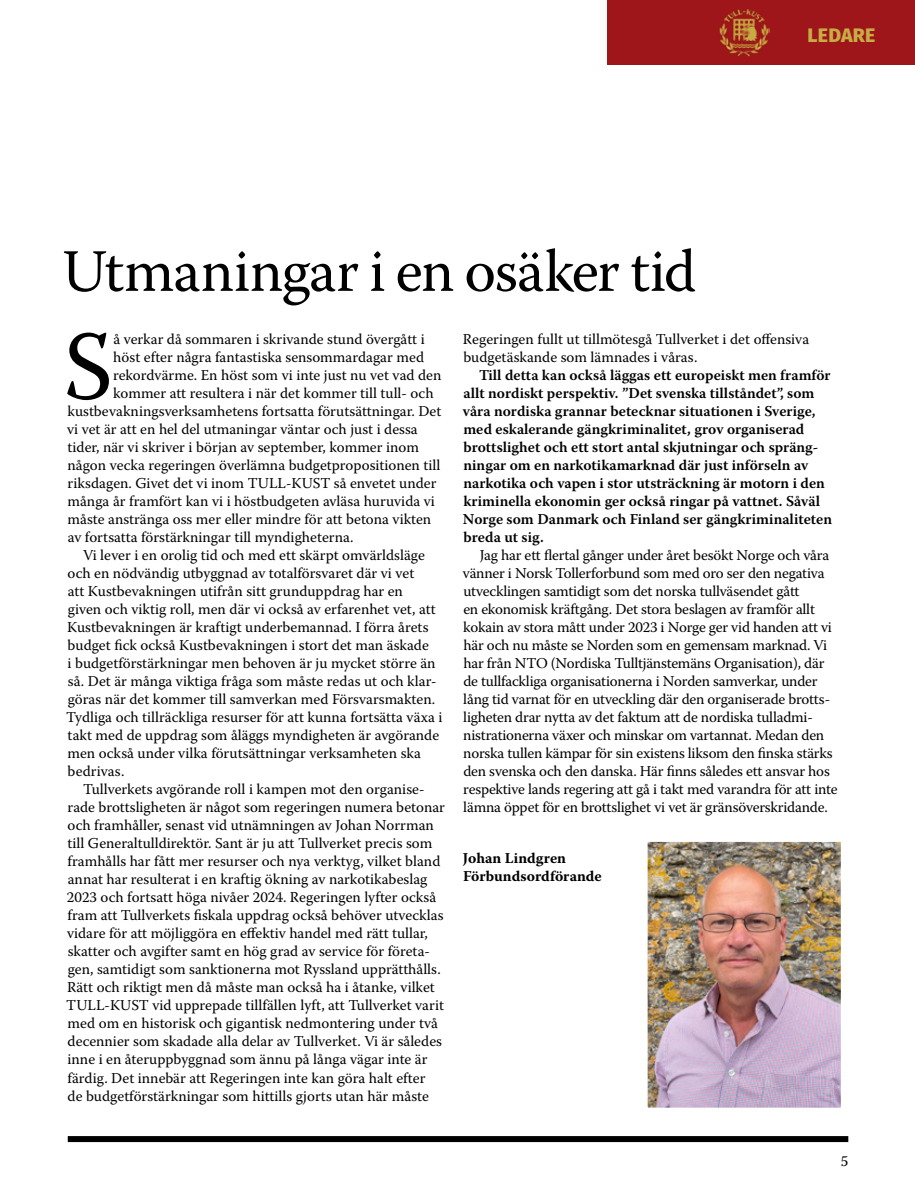
<style>
.page{position:relative;width:915px;height:1191px;background:#fff}
.page>*{position:absolute;margin:0;border:0;box-sizing:border-box;transform-origin:0 0}
.t1{font:96.9px "Warnock Pro";color:#000}
.t2{font:60px "Warnock Pro";letter-spacing:-.015em;color:#000}
.t3{font:800 19.5px "Fira Sans";letter-spacing:.01em;color:#c7ab44}
.t4{font:15px/18px "Warnock Pro";color:#000}
.t5{font:600 15px/18px "Warnock Pro";color:#000}
.t6{font:700 15px/18px "Warnock Pro";color:#000}
</style>
<div class="page">
<img style="left:649px;top:843px;width:190px;height:263px">
<div style="left:640px;top:834px;width:208px;height:281px;border:8px solid #fff"></div>
<div style="left:68px;top:1136px;width:780px;height:6px;background:#000"></div>
<div style="left:606px;top:0;width:308px;height:64px;background:#9e151a"></div>
<img style="left:719px;top:9px;width:49px;height:48px">
<h2 class="t2" style="left:62px;top:235px;width:635px">Utmaningar i en osäker tid</h2>
<h3 class="t3" style="left:807px;top:18px;width:69px">LEDARE</h3>
<h1 class="t1" style="left:63px;top:308px;width:51px">S</h1>
<p class="t4" style="left:113px;top:330px;width:313px">å verkar då sommaren i skrivande stund övergått i</p>
<p class="t4" style="left:113px;top:348px;width:312px">höst efter några fantastiska sensommardagar med</p>
<p class="t4" style="left:113px;top:366px;width:329px">rekordvärme. En höst som vi inte just nu vet vad den</p>
<p class="t4" style="left:113px;top:384px;width:322px">kommer att resultera i när det kommer till tull- och</p>
<p class="t4" style="left:67px;top:402px;width:375px">kustbevakningsverksamhetens fortsatta förutsättningar. Det</p>
<p class="t4" style="left:67px;top:420px;width:352px">vi vet är att en hel del utmaningar väntar och just i dessa</p>
<p class="t4" style="left:68px;top:438px;width:353px">tider, när vi skriver i början av september, kommer inom</p>
<p class="t4" style="left:68px;top:456px;width:374px">någon vecka regeringen överlämna budgetpropositionen till</p>
<p class="t4" style="left:68px;top:474px;width:370px">riksdagen. Givet det vi inom TULL-KUST så envetet under</p>
<p class="t4" style="left:67px;top:492px;width:369px">många år framfört kan vi i höstbudgeten avläsa huruvida vi</p>
<p class="t4" style="left:67px;top:510px;width:365px">måste anstränga oss mer eller mindre för att betona vikten</p>
<p class="t4" style="left:68px;top:528px;width:287px">av fortsatta förstärkningar till myndigheterna.</p>
<p class="t4" style="left:83px;top:546px;width:343px">Vi lever i en orolig tid och med ett skärpt omvärldsläge</p>
<p class="t4" style="left:68px;top:564px;width:348px">och en nödvändig utbyggnad av totalförsvaret där vi vet</p>
<p class="t4" style="left:68px;top:582px;width:336px">att Kustbevakningen utifrån sitt grunduppdrag har en</p>
<p class="t4" style="left:68px;top:600px;width:369px">given och viktig roll, men där vi också av erfarenhet vet, att</p>
<p class="t4" style="left:67px;top:618px;width:363px">Kustbevakningen är kraftigt underbemannad. I förra årets</p>
<p class="t4" style="left:68px;top:636px;width:362px">budget fick också Kustbevakningen i stort det man äskade</p>
<p class="t4" style="left:68px;top:654px;width:369px">i budgetförstärkningar men behoven är ju mycket större än</p>
<p class="t4" style="left:68px;top:672px;width:370px">så. Det är många viktiga fråga som måste redas ut och klar-</p>
<p class="t4" style="left:68px;top:690px;width:369px">göras när det kommer till samverkan med Försvarsmakten.</p>
<p class="t4" style="left:66px;top:708px;width:377px">Tydliga och tillräckliga resurser för att kunna fortsätta växa i</p>
<p class="t4" style="left:68px;top:726px;width:373px">takt med de uppdrag som åläggs myndigheten är avgörande</p>
<p class="t4" style="left:67px;top:744px;width:355px">men också under vilka förutsättningar verksamheten ska</p>
<p class="t4" style="left:68px;top:762px;width:58px">bedrivas.</p>
<p class="t4" style="left:83px;top:780px;width:342px">Tullverkets avgörande roll i kampen mot den organise-</p>
<p class="t4" style="left:68px;top:798px;width:379px">rade brottsligheten är något som regeringen numera betonar</p>
<p class="t4" style="left:68px;top:816px;width:367px">och framhåller, senast vid utnämningen av Johan Norrman</p>
<p class="t4" style="left:68px;top:834px;width:366px">till Generaltulldirektör. Sant är ju att Tullverket precis som</p>
<p class="t4" style="left:67px;top:852px;width:374px">framhålls har fått mer resurser och nya verktyg, vilket bland</p>
<p class="t4" style="left:68px;top:870px;width:361px">annat har resulterat i en kraftig ökning av narkotikabeslag</p>
<p class="t4" style="left:67px;top:888px;width:370px">2023 och fortsatt höga nivåer 2024. Regeringen lyfter också</p>
<p class="t4" style="left:67px;top:906px;width:377px">fram att Tullverkets fiskala uppdrag också behöver utvecklas</p>
<p class="t4" style="left:67px;top:924px;width:362px">vidare för att möjliggöra en effektiv handel med rätt tullar,</p>
<p class="t4" style="left:68px;top:942px;width:363px">skatter och avgifter samt en hög grad av service för företa-</p>
<p class="t4" style="left:68px;top:960px;width:374px">gen, samtidigt som sanktionerna mot Ryssland upprätthålls.</p>
<p class="t4" style="left:67px;top:978px;width:369px">Rätt och riktigt men då måste man också ha i åtanke, vilket</p>
<p class="t4" style="left:66px;top:996px;width:379px">TULL-KUST vid upprepade tillfällen lyft, att Tullverket varit</p>
<p class="t4" style="left:67px;top:1014px;width:372px">med om en historisk och gigantisk nedmontering under två</p>
<p class="t4" style="left:68px;top:1032px;width:376px">decennier som skadade alla delar av Tullverket. Vi är således</p>
<p class="t4" style="left:68px;top:1050px;width:361px">inne i en återuppbyggnad som ännu på långa vägar inte är</p>
<p class="t4" style="left:67px;top:1068px;width:359px">färdig. Det innebär att Regeringen inte kan göra halt efter</p>
<p class="t4" style="left:68px;top:1086px;width:363px">de budgetförstärkningar som hittills gjorts utan här måste</p>
<p class="t4" style="left:463px;top:330px;width:347px">Regeringen fullt ut tillmötesgå Tullverket i det offensiva budgetäskande som lämnades i våras.</p>
<p class="t5" style="left:462px;top:366px;width:370px;text-indent:16px">Till detta kan också läggas ett europeiskt men framför allt nordiskt perspektiv. ”Det svenska tillståndet”, som våra nordiska grannar betecknar situationen i Sverige, med eskalerande gängkriminalitet, grov organiserad brottslighet och ett stort antal skjutningar och spräng&shy;ningar om en narkotikamarknad där just införseln av narkotika och vapen i stor utsträckning är motorn i den kriminella ekonomin ger också ringar på vattnet. Såväl Norge som Danmark och Finland ser gängkriminaliteten breda ut sig.</p>
<p class="t4" style="left:462px;top:546px;width:376px;text-indent:17px">Jag har ett flertal gånger under året besökt Norge och våra vänner i Norsk Tollerforbund som med oro ser den negativa utvecklingen samtidigt som det norska tullväsendet gått<br>en ekonomisk kräftgång. Det stora beslagen av framför allt kokain av stora mått under 2023 i Norge ger vid handen att vi här och nu måste se Norden som en gemensam marknad. Vi har från NTO (Nordiska Tulltjänstemäns Organisation), där de tullfackliga organisationerna i Norden samverkar, under lång tid varnat för en utveckling där den organiserade brotts&shy;ligheten drar nytta av det faktum att de nordiska tulladmi&shy;nistrationerna växer och minskar om vartannat. Medan den norska tullen kämpar för sin existens liksom den finska stärks den svenska och den danska. Här finns således ett ansvar hos respektive lands regering att gå i takt med varandra för att inte lämna öppet för en brottslighet vi vet är gränsöverskridande.</p>
<p class="t6" style="left:463px;top:849px;width:140px">Johan Lindgren<br>Förbundsordförande</p>
<p class="t4" style="left:840px;top:1151px;width:9px">5</p>
</div>
